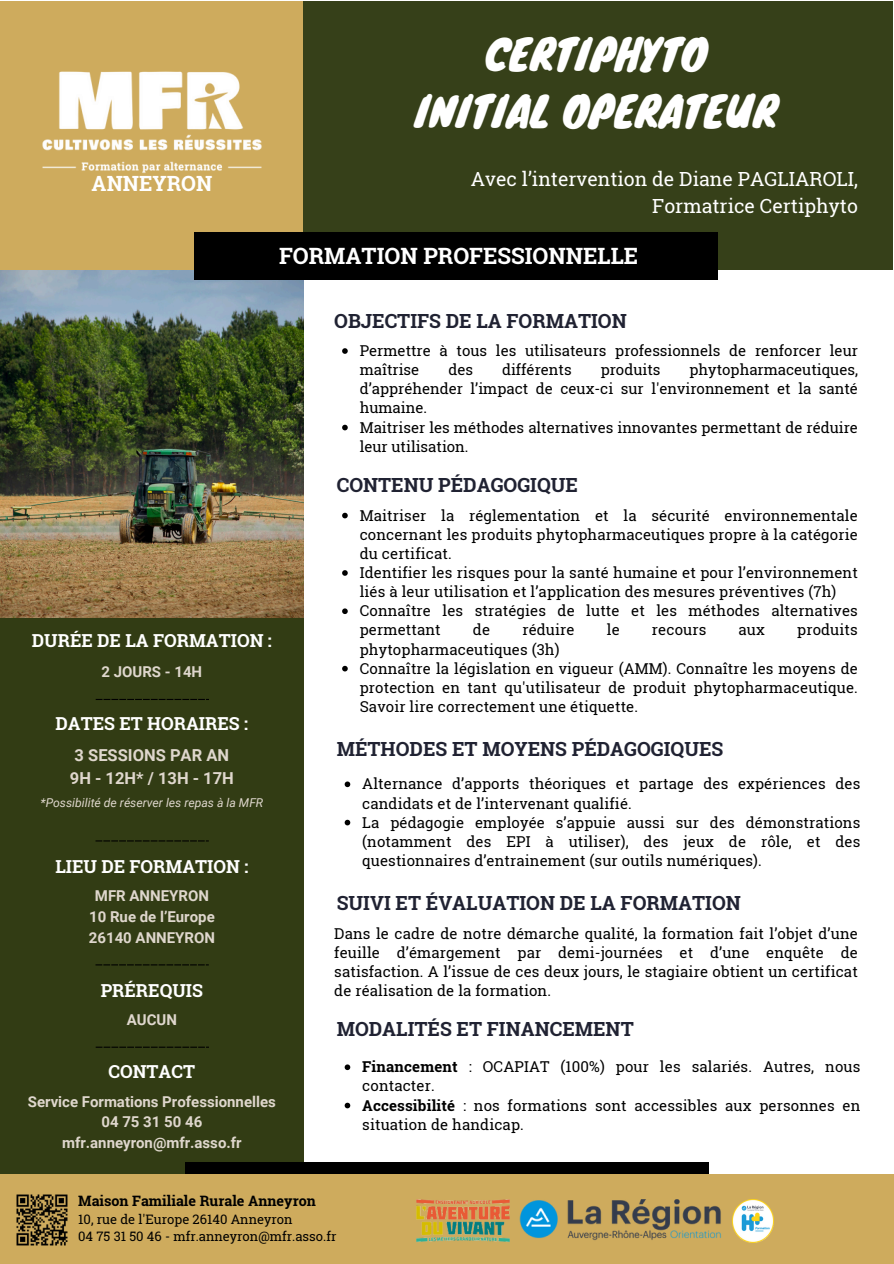
<style>
.page{position:relative;width:894px;height:1264px;background:#fff}
.page>*{position:absolute;margin:0;border:0;box-sizing:border-box;transform-origin:0 0}
.t1{font:41.25px/57.3px "Knewave";color:#fff;text-align:center}
.t2{font:700 22.5px "Roboto Slab";color:#fff}
.t3{font:700 21px "Roboto Slab";color:#fff}
.t4{font:700 19.5px "Roboto Slab";color:#202232}
.t5{font:19.5px/27px "Roboto Slab";color:#fff;text-align:right}
.t6{font:700 17.85px "Roboto Slab";color:#fff}
.t7{font:700 16.5px/22.8px "Roboto";color:#dfd7cd}
.t8{font:15px/19.2px "Roboto Slab";letter-spacing:.01em;color:#000}
.t9{font:700 15px/20.7px "Roboto";color:#dfd7cd;text-align:center}
.t10{font:700 14.4px "Roboto Slab";color:#000}
.t11{font:13.05px "Roboto Slab";color:#000}
.t12{font:italic 12.15px "Roboto";color:#dfd7cd}
.s1{font-weight:700}
</style>
<div class="page">
<div style="left:0;top:613px;width:303px;height:650px;background:#323c14"></div>
<img style="left:0;top:269px;width:303px;height:348px">
<svg style="left:96px;top:1046px;width:113px;height:1px"></svg>
<div style="left:0;top:1px;width:303px;height:268px;background:#ceab5d"></div>
<div style="left:303px;top:1px;width:590px;height:268px;background:#364019"></div>
<div style="left:194px;top:232px;width:523px;height:48px;background:#000"></div>
<img style="left:42px;top:71px;width:220px;height:102px">
<svg style="left:96px;top:699px;width:113px;height:1px"></svg>
<svg style="left:95px;top:840px;width:114px;height:1px"></svg>
<svg style="left:95px;top:964px;width:114px;height:1px"></svg>
<svg style="left:342px;top:348px;width:5px;height:6px"></svg>
<svg style="left:342px;top:425px;width:5px;height:5px"></svg>
<svg style="left:342px;top:513px;width:5px;height:5px"></svg>
<svg style="left:342px;top:570px;width:5px;height:6px"></svg>
<svg style="left:342px;top:608px;width:5px;height:6px"></svg>
<svg style="left:342px;top:666px;width:5px;height:5px"></svg>
<svg style="left:344px;top:781px;width:6px;height:6px"></svg>
<svg style="left:344px;top:819px;width:6px;height:6px"></svg>
<svg style="left:344px;top:1064px;width:6px;height:6px"></svg>
<svg style="left:344px;top:1102px;width:6px;height:6px"></svg>
<div style="left:0;top:1174px;width:893px;height:89px;background:#ceab5d"></div>
<div style="left:185px;top:1162px;width:523px;height:12px;background:#000"></div>
<img style="left:17px;top:1194px;width:50px;height:51px">
<img style="left:732px;top:1199px;width:41px;height:42px">
<img style="left:519px;top:1199px;width:202px;height:42px">
<img style="left:416px;top:1199px;width:93px;height:42px">
<p class="t3" style="left:92px;top:169px;width:122px">ANNEYRON</p>
<h3 class="t1" style="left:414px;top:24px;width:364px">CERTIPHYTO<br>INITIAL OPERATEUR</h3>
<p class="t5" style="left:471px;top:165px;width:388px">Avec l’intervention de Diane PAGLIAROLI,<br>Formatrice Certiphyto</p>
<h2 class="t2" style="left:279px;top:240px;width:360px">FORMATION PROFESSIONNELLE</h2>
<h3 class="t6" style="left:32px;top:628px;width:241px">DURÉE DE LA FORMATION :</h3>
<p class="t9" style="left:101px;top:661px;width:102px">2 JOURS - 14H</p>
<p class="t6" style="left:55px;top:711px;width:194px">DATES ET HORAIRES :</p>
<p class="t7" style="left:70px;top:744px;width:165px">3 SESSIONS PAR AN<br>9H - 12H* / 13H - 17H</p>
<p class="t12" style="left:40px;top:795px;width:224px">*Possibilité de réserver les repas à la MFR</p>
<h3 class="t6" style="left:55px;top:854px;width:194px">LIEU DE FORMATION :</h3>
<p class="t9" style="left:89px;top:886px;width:128px">MFR ANNEYRON<br>10 Rue de l’Europe<br>26140 ANNEYRON</p>
<h1 class="t6" style="left:101px;top:978px;width:104px">PRÉREQUIS</h1>
<h4 class="t9" style="left:127px;top:1009px;width:52px">AUCUN</h4>
<p class="t6" style="left:108px;top:1059px;width:88px">CONTACT</p>
<h3 class="t9" style="left:28px;top:1091px;width:249px">Service Formations Professionnelles<br>04 75 31 50 46 mfr.anneyron@mfr.asso.fr</h3>
<p class="t4" style="left:334px;top:307px;width:294px">OBJECTIFS DE LA FORMATION</p>
<p class="t8" style="left:359px;top:340px;width:499px">Permettre à tous les utilisateurs professionnels de renforcer leur maîtrise</p>
<p class="t8" style="left:448px;top:360px;width:26px">des</p>
<p class="t8" style="left:502px;top:360px;width:71px">différents</p>
<p class="t8" style="left:600px;top:360px;width:61px">produits</p>
<p class="t8" style="left:359px;top:360px;width:499px;text-align:justify;text-indent:330px">phytopharmaceutiques, d’appréhender l’impact de ceux-ci sur l'environnement et la santé humaine.</p>
<h3 class="t8" style="left:359px;top:417px;width:499px">Maitriser les méthodes alternatives innovantes permettant de réduire leur utilisation.</h3>
<p class="t4" style="left:336px;top:472px;width:242px">CONTENU PÉDAGOGIQUE</p>
<p class="t8" style="left:359px;top:505px;width:499px;text-align:justify">Maitriser la réglementation et la sécurité environnementale concernant les produits phytopharmaceutiques propre à la catégorie du certificat.</p>
<p class="t8" style="left:359px;top:562px;width:499px">Identifier les risques pour la santé humaine et pour l’environnement liés à leur utilisation et l’application des mesures préventives (7h)</p>
<p class="t8" style="left:359px;top:601px;width:499px">Connaître les stratégies de lutte et les méthodes alternatives permettant</p>
<p class="t8" style="left:473px;top:620px;width:19px">de</p>
<p class="t8" style="left:522px;top:620px;width:54px">réduire</p>
<p class="t8" style="left:606px;top:620px;width:14px">le</p>
<p class="t8" style="left:651px;top:620px;width:56px">recours</p>
<p class="t8" style="left:738px;top:620px;width:28px">aux</p>
<p class="t8" style="left:796px;top:620px;width:62px">produits</p>
<p class="t8" style="left:359px;top:639px;width:201px">phytopharmaceutiques (3h)</p>
<h3 class="t8" style="left:359px;top:658px;width:499px;text-align:justify">Connaître la législation en vigueur (AMM). Connaître les moyens de protection en tant qu'utilisateur de produit phytopharmaceutique.<br>Savoir lire correctement une étiquette.</h3>
<h5 class="t4" style="left:336px;top:736px;width:388px">MÉTHODES ET MOYENS PÉDAGOGIQUES</h5>
<h3 class="t8" style="left:362px;top:774px;width:499px">Alternance d’apports théoriques et partage des expériences des candidats et de l’intervenant qualifié.</h3>
<h3 class="t8" style="left:362px;top:812px;width:499px;text-align:justify">La pédagogie employée s’appuie aussi sur des démonstrations (notamment des EPI à utiliser), des jeux de rôle, et des questionnaires d’entrainement (sur outils numériques).</h3>
<h3 class="t4" style="left:336px;top:890px;width:405px">SUIVI ET ÉVALUATION DE LA FORMATION</h3>
<h5 class="t8" style="left:334px;top:923px;width:525px;text-align:justify">Dans le cadre de notre démarche qualité, la formation fait l’objet d’une feuille d’émargement par demi-journées et d’une enquête de satisfaction. A l’issue de ces deux jours, le stagiaire obtient un certificat de réalisation de la formation.</h5>
<h3 class="t4" style="left:336px;top:1015px;width:298px">MODALITÉS ET FINANCEMENT</h3>
<h6 class="t8" style="left:362px;top:1056px;width:499px"><span class="s1">Financement</span> : OCAPIAT (100%) pour les salariés. Autres, nous contacter.</h6>
<p class="t8" style="left:362px;top:1095px;width:499px"><span class="s1">Accessibilité</span> : nos formations sont accessibles aux personnes en situation de handicap.</p>
<p class="t10" style="left:78px;top:1190px;width:239px">Maison Familiale Rurale Anneyron</p>
<p class="t11" style="left:78px;top:1210px;width:216px">10, rue de l'Europe 26140 Anneyron</p>
<p class="t11" style="left:78px;top:1227px;width:259px">04 75 31 50 46 - mfr.anneyron@mfr.asso.fr</p>
</div>
